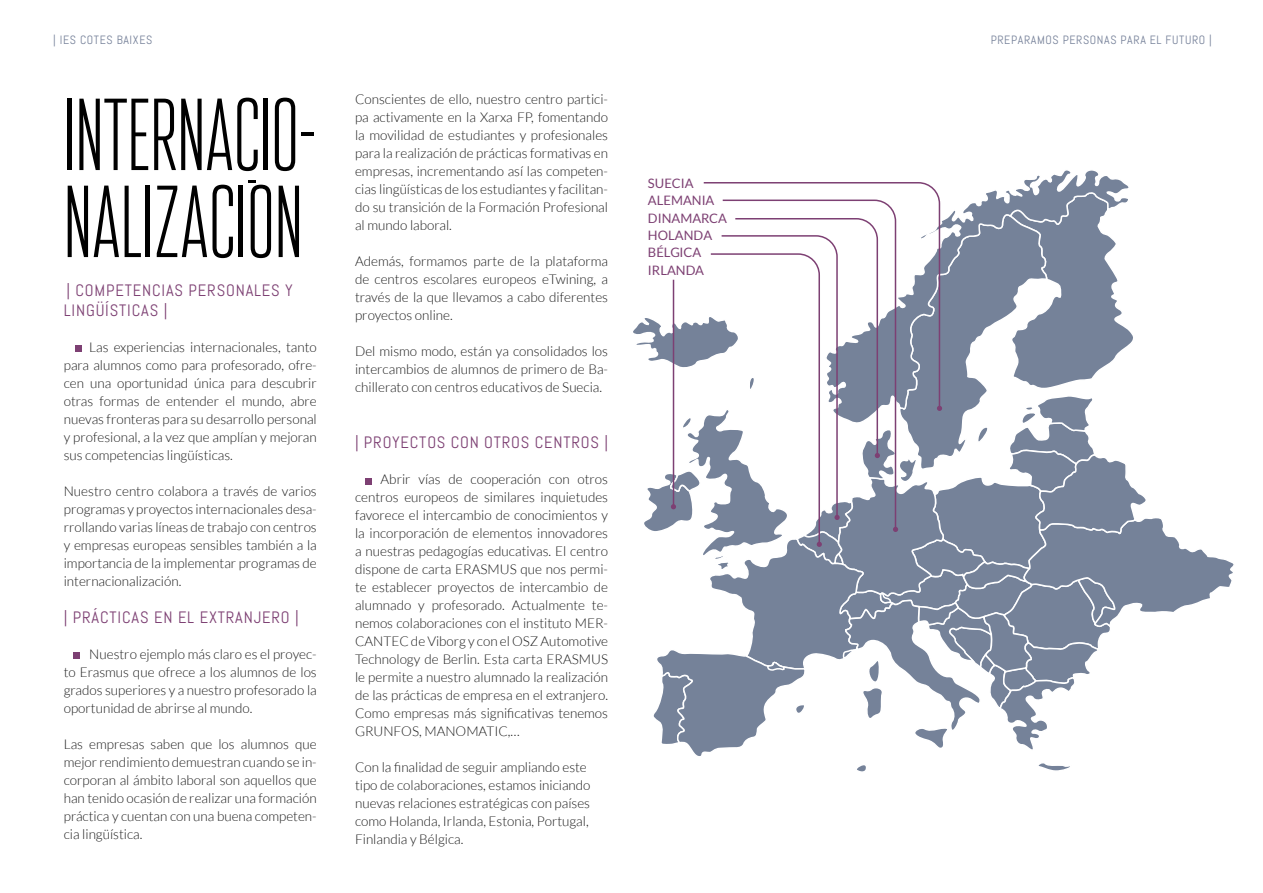
<style>
.page{position:relative;width:1263px;height:893px;background:#fff}
.page>*{position:absolute;margin:0;border:0;box-sizing:border-box;transform-origin:0 0}
.t1{font:200 102px/87px "Attentica 4 F";color:#000}
.t2{font:16.5px/19.8px "Abel";letter-spacing:.05em;color:#7d4073}
.t3{font:300 13.5px/18px "Lato";color:#1a1a1a;text-align:justify}
.t4{font:13.05px/17.4px "Lato";color:#7d4073}
.t5{font:12px "Abel";letter-spacing:.05em;color:#768199}
</style>
<div class="page">
<svg style="left:248px;top:180px;width:7px;height:3px"></svg>
<svg style="left:1024px;top:170px;width:105px;height:19px"></svg>
<svg style="left:703px;top:182px;width:232px;height:7px"></svg>
<svg style="left:633px;top:189px;width:601px;height:583px"></svg>
<div style="left:75px;top:345px;width:7px;height:7px;background:#7d4073"></div>
<div style="left:73px;top:653px;width:7px;height:6px;background:#7d4073"></div>
<div style="left:365px;top:478px;width:7px;height:6px;background:#7d4073"></div>
<p class="t5" style="left:53px;top:32px;width:101px">| IES COTES BAIXES</p>
<p class="t5" style="left:991px;top:32px;width:223px">PREPARAMOS PERSONAS PARA EL FUTURO |</p>
<h1 class="t1" style="left:64px;top:91px;width:255px">INTERNACIO-<br>NALIZACION</h1>
<p class="t2" style="left:64px;top:280px;width:231px">| COMPETENCIAS PERSONALES Y<br>LINGÜÍSTICAS |</p>
<p class="t3" style="left:64px;top:338px;width:254px;text-indent:26px">Las experiencias internacionales, tanto para alumnos como para profesorado, ofre&shy;cen una oportunidad única para descubrir otras formas de entender el mundo, abre nuevas fronteras para su desarrollo personal y profesional, a la vez que amplían y mejoran sus competencias lingüísticas.</p>
<p class="t3" style="left:64px;top:482px;width:254px">Nuestro centro colabora a través de varios programas y proyectos internacionales desa&shy;rrollando varias líneas de trabajo con centros y empresas europeas sensibles también a la importancia de la implementar programas de internacionalización.</p>
<p class="t2" style="left:64px;top:608px;width:236px">| PRÁCTICAS EN EL EXTRANJERO |</p>
<p class="t3" style="left:64px;top:646px;width:254px;text-indent:26px">Nuestro ejemplo más claro es el proyec&shy;to Erasmus que ofrece a los alumnos de los grados superiores y a nuestro profesorado la oportunidad de abrirse al mundo.</p>
<p class="t3" style="left:64px;top:736px;width:254px">Las empresas saben que los alumnos que mejor rendimiento demuestran cuando se in&shy;corporan al ámbito laboral son aquellos que han tenido ocasión de realizar una formación práctica y cuentan con una buena competen&shy;cia lingüística.</p>
<p class="t3" style="left:355px;top:91px;width:254px">Conscientes de ello, nuestro centro partici&shy;pa activamente en la Xarxa FP, fomentando la movilidad de estudiantes y profesionales para la realización de prácticas formativas en empresas, incrementando así las competen&shy;cias lingüísticas de los estudiantes y facilitan&shy;do su transición de la Formación Profesional al mundo laboral.</p>
<p class="t3" style="left:355px;top:253px;width:254px">Además, formamos parte de la plataforma de centros escolares europeos eTwining, a través de la que llevamos a cabo diferentes proyectos online.</p>
<p class="t3" style="left:355px;top:343px;width:254px">Del mismo modo, están ya consolidados los intercambios de alumnos de primero de Ba&shy;chillerato con centros educativos de Suecia.</p>
<p class="t2" style="left:355px;top:433px;width:254px">| PROYECTOS CON OTROS CENTROS |</p>
<p class="t3" style="left:355px;top:470px;width:254px;text-indent:26px">Abrir vías de cooperación con otros centros europeos de similares inquietudes favorece el intercambio de conocimientos y la incorporación de elementos innovadores a nuestras pedagogías educativas. El centro dispone de carta ERASMUS que nos permi&shy;te establecer proyectos de intercambio de alumnado y profesorado. Actualmente te&shy;nemos colaboraciones con el instituto MER-CANTEC de Viborg y con el OSZ Automotive Technology de Berlin. Esta carta ERASMUS le permite a nuestro alumnado la realización de las prácticas de empresa en el extranjero.<br>Como empresas más significativas tenemos GRUNFOS, MANOMATIC,…</p>
<p class="t3" style="left:355px;top:758px;width:237px;text-align:left">Con la finalidad de seguir ampliando este tipo de colaboraciones, estamos iniciando nuevas relaciones estratégicas con países como Holanda, Irlanda, Estonia, Portugal, Finlandia y Bélgica.</p>
<p class="t4" style="left:648px;top:174px;width:81px">SUECIA<br>ALEMANIA<br>DINAMARCA</p>
<p class="t4" style="left:648px;top:244px;width:55px">BÉLGICA</p>
<p class="t4" style="left:648px;top:227px;width:66px">HOLANDA</p>
<p class="t4" style="left:648px;top:261px;width:58px">IRLANDA</p>
</div>
